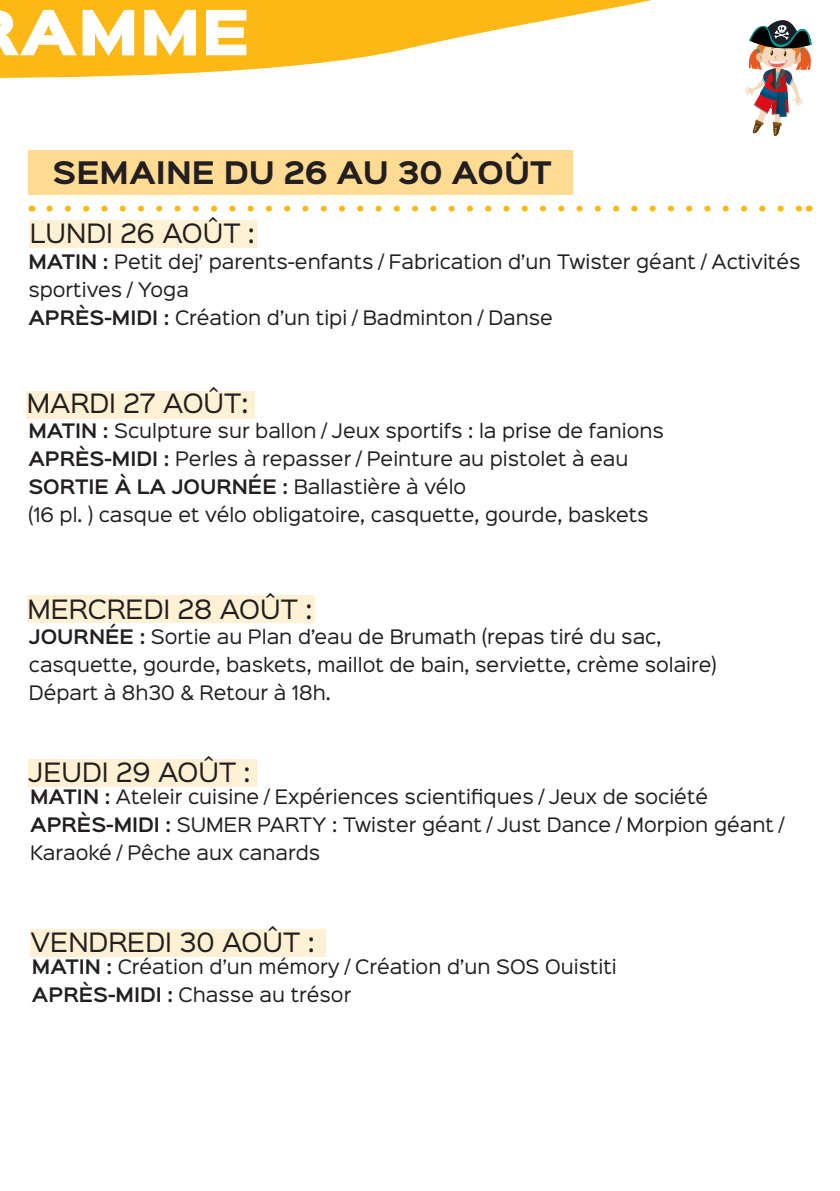
<style>
.page{position:relative;width:840px;height:1191px;background:#fff}
.page>*{position:absolute;margin:0;border:0;box-sizing:border-box;transform-origin:0 0}
.t1{font:56px "Sinkin Sans 900 X Black";color:#fff}
.t2{font:700 28px "Sinkin Sans 700";color:#231f20}
.t3{font:24px "Sinkin Sans 400";color:#231f20}
.t4{font:18px/28px "Sinkin Sans 400";color:#231f20}
.t5{font:600 18px "Sinkin Sans 600";color:#231f20}
.s1{font-family:"Sinkin Sans 600";font-weight:600}
.s2{font-family:"Sinkin Sans 400";font-weight:400}
</style>
<div class="page">
<div style="left:28px;top:150px;width:545px;height:45px;background:#fddb93"></div>
<div style="left:30px;top:221px;width:228px;height:27px;background:#fef1d4"></div>
<div style="left:27px;top:391px;width:227px;height:27px;background:#fef1d4"></div>
<svg style="left:0;top:0;width:652px;height:78px;fill:#fcb814"></svg>
<svg style="left:49px;top:206px;width:750px;height:6px"></svg>
<div style="left:27px;top:595px;width:287px;height:27px;background:#fef1d4"></div>
<div style="left:28px;top:759px;width:230px;height:27px;background:#fef1d4"></div>
<div style="left:30px;top:929px;width:296px;height:27px;background:#fef1d4"></div>
<img style="left:744px;top:20px;width:68px;height:116px">
<h1 class="t1" style="left:19px;top:3px;width:232px">AMME</h1>
<p class="t2" style="left:53px;top:158px;width:500px">SEMAINE DU 26 AU 30 AOÛT</p>
<p class="t3" style="left:30px;top:213px;width:226px">LUNDI 26 AOÛT :</p>
<p class="t4" style="left:28px;top:246px;width:773px"><span class="s1">MATIN :</span> Petit dej’ parents-enfants / Fabrication d’un Twister géant / Activités sportives / Yoga</p>
<p class="t4" style="left:28px;top:302px;width:525px"><span class="s1">APRÈS-MIDI :</span> Création d’un tipi / Badminton / Danse</p>
<p class="t3" style="left:27px;top:383px;width:223px">MARDI 27 AOÛT:</p>
<p class="t4" style="left:28px;top:415px;width:636px"><span class="s1">MATIN :</span> Sculpture sur ballon / Jeux sportifs : la prise de fanions</p>
<p class="t4" style="left:28px;top:443px;width:601px"><span class="s1">APRÈS-MIDI :</span> Perles à repasser / Peinture au pistolet à eau</p>
<p class="t5" style="left:28px;top:471px;width:439px">SORTIE À LA JOURNÉE : <span class="s2">Ballastière à vélo</span></p>
<p class="t4" style="left:28px;top:499px;width:621px">(16 pl. ) casque et vélo obligatoire, casquette, gourde, baskets</p>
<p class="t3" style="left:27px;top:589px;width:286px">MERCREDI 28 AOÛT :</p>
<p class="t4" style="left:29px;top:621px;width:633px"><span class="s1">JOURNÉE :</span> Sortie au Plan d’eau de Brumath (repas tiré du sac,</p>
<p class="t4" style="left:29px;top:649px;width:688px">casquette, gourde, baskets, maillot de bain, serviette, crème solaire)</p>
<p class="t4" style="left:29px;top:677px;width:303px">Départ à 8h30 &amp; Retour à 18h.</p>
<p class="t3" style="left:29px;top:752px;width:223px">JEUDI 29 AOÛT :</p>
<p class="t4" style="left:30px;top:781px;width:679px"><span class="s1">MATIN :</span> Ateleir cuisine / Expériences scientifiques / Jeux de société</p>
<p class="t4" style="left:30px;top:809px;width:754px"><span class="s1">APRÈS-MIDI :</span> SUMER PARTY : Twister géant / Just Dance / Morpion géant /<br>Karaoké / Pêche aux canards</p>
<p class="t3" style="left:30px;top:922px;width:285px">VENDREDI 30 AOÛT :</p>
<p class="t4" style="left:32px;top:951px;width:586px"><span class="s1">MATIN :</span> Création d’un mémory / Création d’un SOS Ouistiti</p>
<p class="t4" style="left:32px;top:979px;width:321px"><span class="s1">APRÈS-MIDI :</span> Chasse au trésor</p>
</div>
